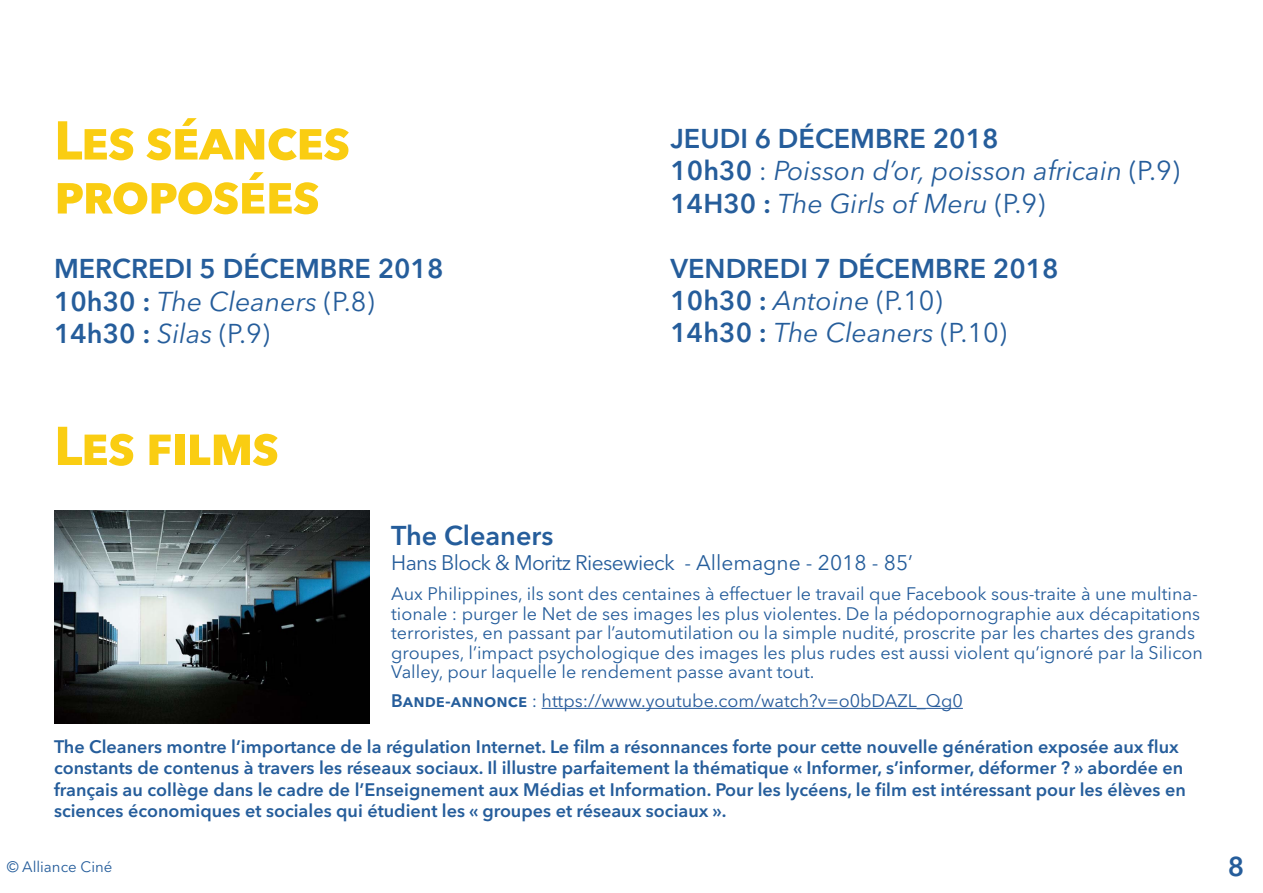
<style>
.page{position:relative;width:1263px;height:893px;background:#fff}
.page>*{position:absolute;margin:0;border:0;box-sizing:border-box;transform-origin:0 0}
.t1{font:700 54px/54px "Avenir Next LT Pro";letter-spacing:-.03em;color:#facd12}
.t2{font:600 27px/32.4px "Avenir Next LT Pro";color:#255d9b}
.t3{font:italic 27px/32.4px "Avenir Next LT Pro";color:#255d9b}
.t4{font:21px "Avenir Next LT Pro";letter-spacing:-.03em;color:#255d9b}
.t5{font:600 18px/21.6px "Avenir Next LT Pro";color:#255d9b}
.t6{font:18px/19.5px "Avenir Next LT Pro";color:#255d9b}
.t7{font:18px "Avenir Next LT Pro";color:#275b9b}
.t8{font:15px "Avenir Next LT Pro";color:#255d9b}
.s1{font-weight:400;font-style:italic}
.s2{font-weight:400}
.s3{font-weight:600;font-style:normal}
.s4{font-style:normal}
.s5{font-weight:600;color:#255d9b}
.s6{color:#255d9b}
</style>
<div class="page">
<img style="left:54px;top:511px;width:316px;height:212px">
<hr style="left:542px;top:708px;width:421px;height:1px;background:#275b9b">
<h1 class="t1" style="left:54px;top:113px;width:298px">Les séances proposées</h1>
<h2 class="t2" style="left:54px;top:252px;width:391px">MERCREDI 5 DÉCEMBRE 2018<br>10h30 : <span class="s1">The Cleaners</span> <span class="s2">(P.8)<br></span>14h30 : <span class="s1">Silas</span> <span class="s2">(P.9)</span></h2>
<h1 class="t1" style="left:54px;top:419px;width:227px">Les films</h1>
<h2 class="t3" style="left:670px;top:122px;width:511px"><span class="s3">JEUDI 6 DÉCEMBRE 2018<br>10h30</span> <span class="s4">:</span> Poisson d’or, poisson africain <span class="s4">(P.9)<br></span><span class="s3">14H30 :</span> The Girls of Meru <span class="s4">(P.9)</span></h2>
<h2 class="t2" style="left:670px;top:252px;width:390px">VENDREDI 7 DÉCEMBRE 2018<br>10h30 : <span class="s1">Antoine</span> <span class="s2">(P.10)<br></span>14h30 : <span class="s1">The Cleaners</span> <span class="s2">(P.10)</span></h2>
<h2 class="t2" style="left:391px;top:519px;width:164px">The Cleaners</h2>
<p class="t4" style="left:391px;top:550px;width:523px">Hans Block &amp; Moritz Riesewieck - Allemagne - 2018 - 85’</p>
<p class="t6" style="left:391px;top:584px;width:813px">Aux Philippines, ils sont des centaines à effectuer le travail que Facebook sous-traite à une multina&shy;tionale : purger le Net de ses images les plus violentes. De la pédopornographie aux décapitations terroristes, en passant par l’automutilation ou la simple nudité, proscrite par les chartes des grands groupes, l’impact psychologique des images les plus rudes est aussi violent qu’ignoré par la Silicon Valley, pour laquelle le rendement passe avant tout.</p>
<p class="t7" style="left:391px;top:689px;width:573px"><span class="s5">Bande-annonce</span> <span class="s6">:</span> https://www.youtube.com/watch?v=o0bDAZL_Qg0</p>
<p class="t5" style="left:54px;top:735px;width:1133px">The Cleaners montre l’importance de la régulation Internet. Le film a résonnances forte pour cette nouvelle génération exposée aux flux constants de contenus à travers les réseaux sociaux. Il illustre parfaitement la thématique « Informer, s’informer, déformer ? » abordée en français au collège dans le cadre de l’Enseignement aux Médias et Information. Pour les lycéens, le film est intéressant pour les élèves en sciences économiques et sociales qui étudient les « groupes et réseaux sociaux ».</p>
<p class="t8" style="left:7px;top:857px;width:107px">© Alliance Ciné</p>
<h2 class="t2" style="left:1228px;top:850px;width:18px">8</h2>
</div>
